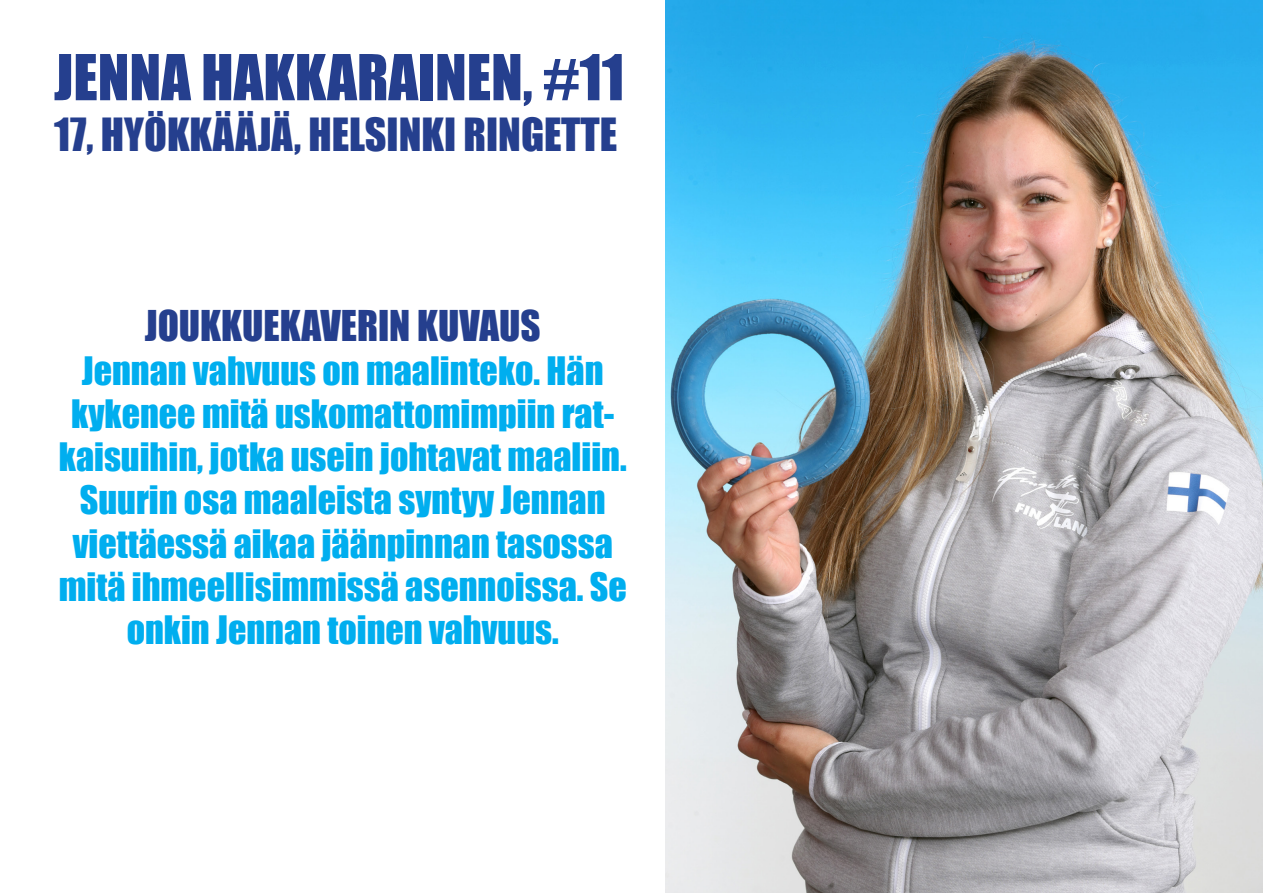
<style>
.page{position:relative;width:1263px;height:893px;background:#fff}
.page>*{position:absolute;margin:0;border:0;box-sizing:border-box;transform-origin:0 0}
.t1{font:58.5px "Impact";color:#253f8e}
.t2{font:42px "Impact";color:#253f8e}
.t3{font:39px "Impact";color:#253f8e}
.t4{font:36px/43.2px "Impact";color:#00aeef;text-align:center}
</style>
<div class="page">
<img style="left:665px;top:0;width:598px;height:893px">
<p class="t1" style="left:54px;top:32px;width:572px">JENNA HAKKARAINEN, #11</p>
<p class="t2" style="left:54px;top:102px;width:565px">17, HYÖKKÄÄJÄ, HELSINKI RINGETTE</p>
<p class="t3" style="left:145px;top:296px;width:397px">JOUKKUEKAVERIN KUVAUS</p>
<p class="t4" style="left:59px;top:348px;width:570px">Jennan vahvuus on maalinteko. Hän kykenee mitä uskomattomimpiin rat&shy;kaisuihin, jotka usein johtavat maaliin.<br>Suurin osa maaleista syntyy Jennan viettäessä aikaa jäänpinnan tasossa mitä ihmeellisimmissä asennoissa. Se onkin Jennan toinen vahvuus.</p>
</div>
